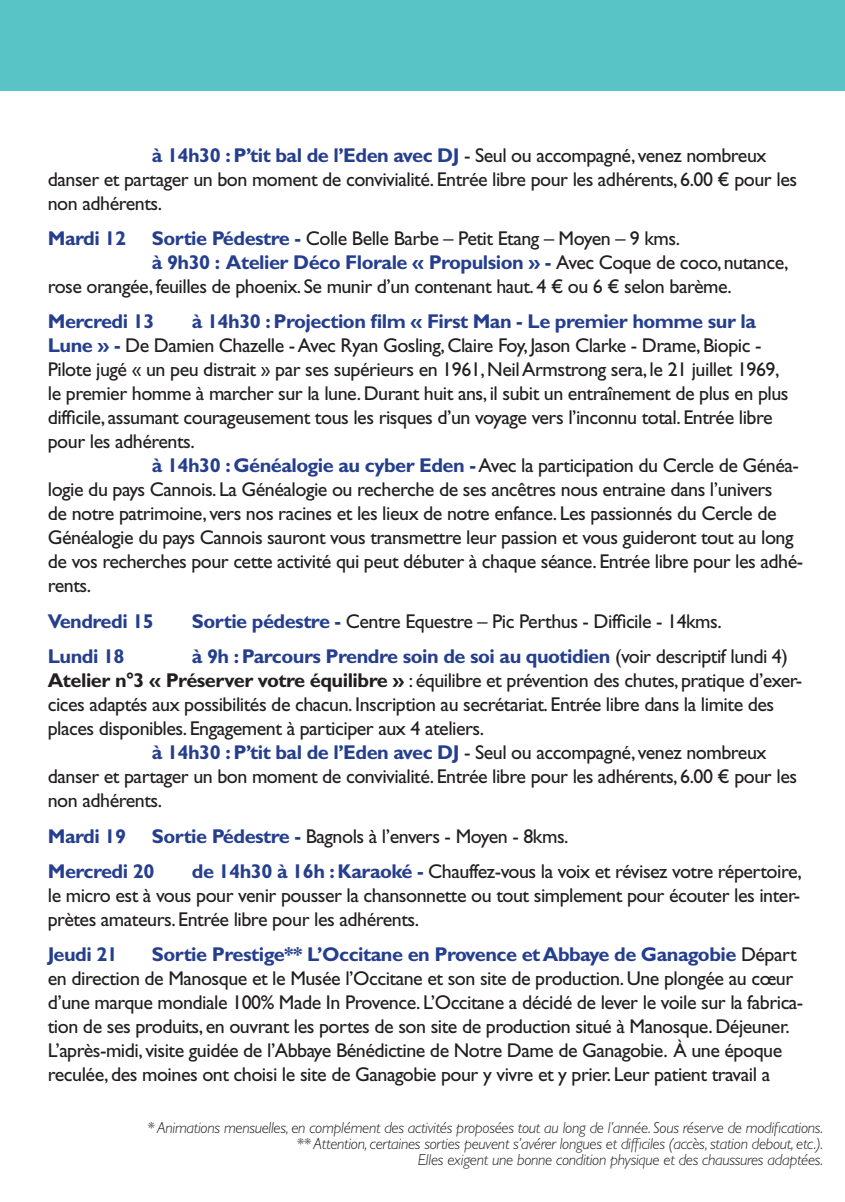
<style>
.page{position:relative;width:845px;height:1202px;background:#fff}
.page>*{position:absolute;margin:0;border:0;box-sizing:border-box;transform-origin:0 0}
.t1{font:20px/24px "Gill Sans Std";letter-spacing:-.025em;color:#231f20}
.t2{font:700 20px "Gill Sans Std";letter-spacing:-.025em;color:#253f8e}
.t3{font:italic 300 16px "Gill Sans Std";letter-spacing:-.02em;color:#231f20}
.s1{font-weight:700;color:#253f8e}
.s2{font-weight:400;color:#231f20}
.s3{font-weight:700}
</style>
<div class="page">
<div style="left:0;top:0;width:845px;height:91px;background:#59c4c6"></div>
<p class="t1" style="left:48px;top:143px;width:750px;text-indent:104px"><span class="s1">à 14h30 : P’tit bal de l’Eden avec DJ</span> - Seul ou accompagné, venez nombreux danser et partager un bon moment de convivialité. Entrée libre pour les adhérents, 6.00 € pour les non adhérents.</p>
<p class="t2" style="left:48px;top:226px;width:80px">Mardi 12</p>
<p class="t1" style="left:152px;top:226px;width:529px"><span class="s1">Sortie Pédestre -</span> Colle Belle Barbe – Petit Etang – Moyen – 9 kms.</p>
<p class="t2" style="left:152px;top:250px;width:638px">à 9h30 : Atelier Déco Florale « Propulsion » - <span class="s2">Avec Coque de coco, nutance,</span></p>
<p class="t1" style="left:48px;top:274px;width:685px">rose orangée, feuilles de phoenix. Se munir d’un contenant haut. 4 € ou 6 € selon barème.</p>
<p class="t2" style="left:48px;top:310px;width:108px">Mercredi 13</p>
<p class="t2" style="left:192px;top:310px;width:566px">à 14h30 : Projection film « First Man - Le premier homme sur la</p>
<p class="t1" style="left:48px;top:334px;width:715px"><span class="s1">Lune » -</span> De Damien Chazelle - Avec Ryan Gosling, Claire Foy, Jason Clarke - Drame, Biopic -</p>
<p class="t1" style="left:48px;top:358px;width:733px">Pilote jugé « un peu distrait » par ses supérieurs en 1961, Neil Armstrong sera, le 21 juillet 1969,</p>
<p class="t1" style="left:48px;top:382px;width:742px">le premier homme à marcher sur la lune. Durant huit ans, il subit un entraînement de plus en plus</p>
<p class="t1" style="left:48px;top:406px;width:726px">difficile, assumant courageusement tous les risques d’un voyage vers l’inconnu total. Entrée libre</p>
<p class="t1" style="left:48px;top:430px;width:148px">pour les adhérents.</p>
<p class="t1" style="left:152px;top:454px;width:648px"><span class="s1">à 14h30 : Généalogie au cyber Eden -</span> Avec la participation du Cercle de Généa-</p>
<p class="t1" style="left:48px;top:478px;width:726px">logie du pays Cannois. La Généalogie ou recherche de ses ancêtres nous entraine dans l’univers</p>
<p class="t1" style="left:48px;top:502px;width:730px">de notre patrimoine, vers nos racines et les lieux de notre enfance. Les passionnés du Cercle de</p>
<p class="t1" style="left:48px;top:526px;width:747px">Généalogie du pays Cannois sauront vous transmettre leur passion et vous guideront tout au long</p>
<p class="t1" style="left:48px;top:550px;width:757px">de vos recherches pour cette activité qui peut débuter à chaque séance. Entrée libre pour les adhé-</p>
<p class="t1" style="left:48px;top:574px;width:45px">rents.</p>
<p class="t2" style="left:48px;top:609px;width:108px">Vendredi 15</p>
<p class="t1" style="left:192px;top:609px;width:531px"><span class="s1">Sortie pédestre -</span> Centre Equestre – Pic Perthus - Difficile - 14kms.</p>
<p class="t2" style="left:48px;top:644px;width:78px">Lundi 18</p>
<p class="t2" style="left:192px;top:644px;width:597px">à 9h : Parcours Prendre soin de soi au quotidien <span class="s2">(voir descriptif lundi 4)</span></p>
<p class="t1" style="left:48px;top:668px;width:756px"><span class="s3">Atelier n°3 « Préserver votre équilibre »</span> : équilibre et prévention des chutes, pratique d’exer-</p>
<p class="t1" style="left:48px;top:692px;width:728px">cices adaptés aux possibilités de chacun. Inscription au secrétariat. Entrée libre dans la limite des</p>
<p class="t1" style="left:48px;top:716px;width:438px">places disponibles. Engagement à participer aux 4 ateliers.</p>
<p class="t1" style="left:152px;top:740px;width:616px"><span class="s1">à 14h30 : P’tit bal de l’Eden avec DJ</span> - Seul ou accompagné, venez nombreux</p>
<p class="t1" style="left:48px;top:764px;width:750px">danser et partager un bon moment de convivialité. Entrée libre pour les adhérents, 6.00 € pour les</p>
<p class="t1" style="left:48px;top:788px;width:116px">non adhérents.</p>
<p class="t2" style="left:48px;top:824px;width:80px">Mardi 19</p>
<p class="t1" style="left:152px;top:824px;width:418px"><span class="s1">Sortie Pédestre -</span> Bagnols à l’envers - Moyen - 8kms.</p>
<p class="t2" style="left:48px;top:859px;width:108px">Mercredi 20</p>
<p class="t1" style="left:48px;top:859px;width:755px;text-align:justify;text-indent:144px"><span class="s1">de 14h30 à 16h : Karaoké -</span> Chauffez-vous la voix et révisez votre répertoire, le micro est à vous pour venir pousser la chansonnette ou tout simplement pour écouter les inter&shy;prètes amateurs. Entrée libre pour les adhérents.</p>
<p class="t2" style="left:48px;top:942px;width:72px">Jeudi 21</p>
<p class="t1" style="left:48px;top:942px;width:757px;text-indent:104px"><span class="s1">Sortie Prestige** L’Occitane en Provence et Abbaye de Ganagobie</span> Départ en direction de Manosque et le Musée l’Occitane et son site de production. Une plongée au cœur d’une marque mondiale 100% Made In Provence. L’Occitane a décidé de lever le voile sur la fabrica&shy;tion de ses produits, en ouvrant les portes de son site de production situé à Manosque. Déjeuner.<br>L’après-midi, visite guidée de l’Abbaye Bénédictine de Notre Dame de Ganagobie. À une époque reculée, des moines ont choisi le site de Ganagobie pour y vivre et y prier. Leur patient travail a</p>
<p class="t3" style="left:147px;top:1118px;width:677px">* Animations mensuelles, en complément des activités proposées tout au long de l’année. Sous réserve de modifications.</p>
<p class="t3" style="left:296px;top:1134px;width:528px">** Attention, certaines sorties peuvent s’avérer longues et difficiles (accès, station debout, etc.).</p>
<p class="t3" style="left:418px;top:1150px;width:407px">Elles exigent une bonne condition physique et des chaussures adaptées.</p>
</div>
